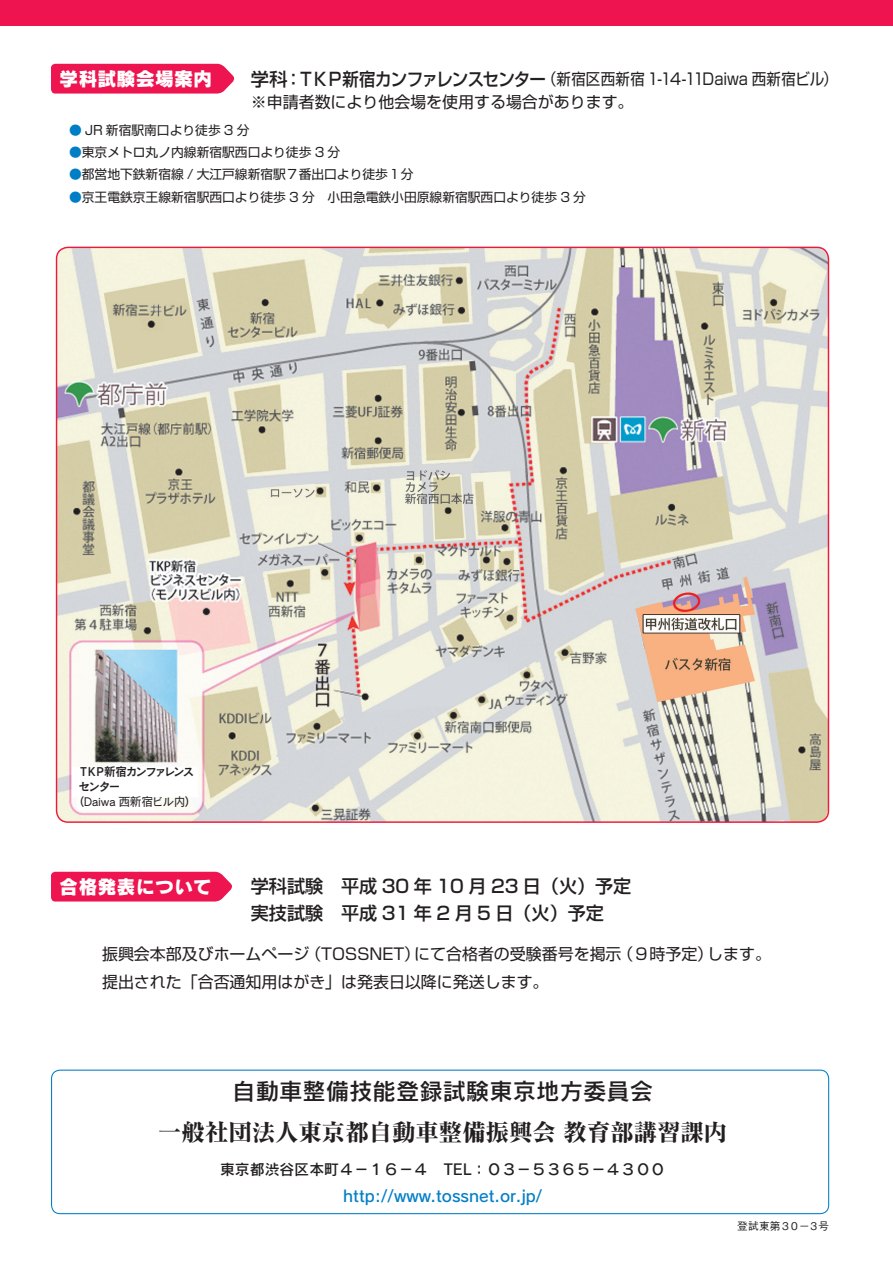
<style>
.page{position:relative;width:893px;height:1263px;background:#fff}
.page>*{position:absolute;margin:0;border:0;box-sizing:border-box;transform-origin:0 0}
.t1{font:800 23.4px "Ryumin Pro";color:#231f20}
.t2{font:23.4px "Rodin Pro DB";color:#231f20}
.t3{font:19.2px "Rodin Pro EB";color:#fff}
.t4{font:500 18px/27.5px "Shin Go Pro";color:#231f20}
.t5{font:15.9px/27.9px "Shin Go Pro";color:#231f20}
.t6{font:15.9px "Shin Go Pro";color:#231f20;scale:.91 1}
.t7{font:15.9px "Rodin Pro DB";color:#007ec5}
.t8{font:14.85px "Rodin Pro DB";color:#231f20}
.t9{font:12.75px "Shin Go Pro";color:#231f20}
.t10{font:12.15px/14.9px "Cezanne Pro DB";letter-spacing:-.155em;color:#231f20;scale:.95 1}
.t11{font:12.15px "Cezanne Pro M";letter-spacing:-.02em;color:#231f20}
.t12{font:500 10.65px "Gothic BBB Pro";letter-spacing:-.015em;color:#231f20}
.s1{font-weight:500;font-size:18px}
.s2{color:#007ec5}
.s3{font-family:"Cezanne Pro DB"}
</style>
<div class="page">
<div style="left:0;top:0;width:893px;height:26px;background:#ed1450"></div>
<svg style="left:51px;top:64px;width:184px;height:30px;background:#ed2059"></svg>
<div style="left:51px;top:872px;width:181px;height:29px;background:#ed1450"></div>
<div style="left:51px;top:1069px;width:778px;height:145px;border:1px solid #007ec5;border-radius:9px"></div>
<img style="left:57px;top:247px;width:771px;height:575px">
<h2 class="t3" style="left:59px;top:65px;width:155px">学科試験会場案内</h2>
<p class="t6" style="left:251px;top:66px;width:646px"><span class="s1">学科：ＴＫＰ新宿カンファレンスセンター</span>（新宿区西新宿 1-14-11Daiwa 西新宿ビル）</p>
<p class="t5" style="left:251px;top:86px;width:384px">※申請者数により他会場を使用する場合があります。</p>
<p class="t9" style="left:69px;top:119px;width:182px"><span class="s2">●</span> JR 新宿駅南口より徒歩 3 分</p>
<p class="t9" style="left:69px;top:142px;width:273px"><span class="s2">●</span>東京メトロ丸ノ内線新宿駅西口より徒歩 3 分</p>
<p class="t9" style="left:69px;top:164px;width:346px"><span class="s2">●</span>都営地下鉄新宿線 / 大江戸線新宿駅７番出口より徒歩１分</p>
<p class="t9" style="left:69px;top:186px;width:518px"><span class="s2">●</span>京王電鉄京王線新宿駅西口より徒歩 3 分　小田急電鉄小田原線新宿駅西口より徒歩 3 分</p>
<p class="t10" style="left:78px;top:764px;width:124px">ＴＫＰ新宿カンファレンスセンター</p>
<p class="t11" style="left:72px;top:794px;width:127px"><span class="s3">（</span>Daiwa 西新宿ビル内<span class="s3">）</span></p>
<h2 class="t3" style="left:59px;top:873px;width:155px">合格発表について</h2>
<h3 class="t4" style="left:251px;top:870px;width:382px">学科試験　平成 30 年 10 月 23 日（火）予定実技試験　平成 31 年 2 月 5 日（火）予定</h3>
<p class="t5" style="left:102px;top:938px;width:670px">振興会本部及びホームページ（TOSSNET）にて合格者の受験番号を掲示（９時予定）します。提出された「合否通知用はがき」は発表日以降に発送します。</p>
<h1 class="t2" style="left:232px;top:1076px;width:422px">自動車整備技能登録試験東京地方委員会</h1>
<h1 class="t1" style="left:158px;top:1114px;width:571px">一般社団法人東京都自動車整備振興会 教育部講習課内</h1>
<p class="t8" style="left:220px;top:1159px;width:447px">東京都渋谷区本町４－１６－４ TEL：０３－５３６５－４３００</p>
<p class="t7" style="left:343px;top:1185px;width:201px">http://www.tossnet.or.jp/</p>
<p class="t12" style="left:737px;top:1217px;width:93px">登試東第３０－３号</p>
</div>
